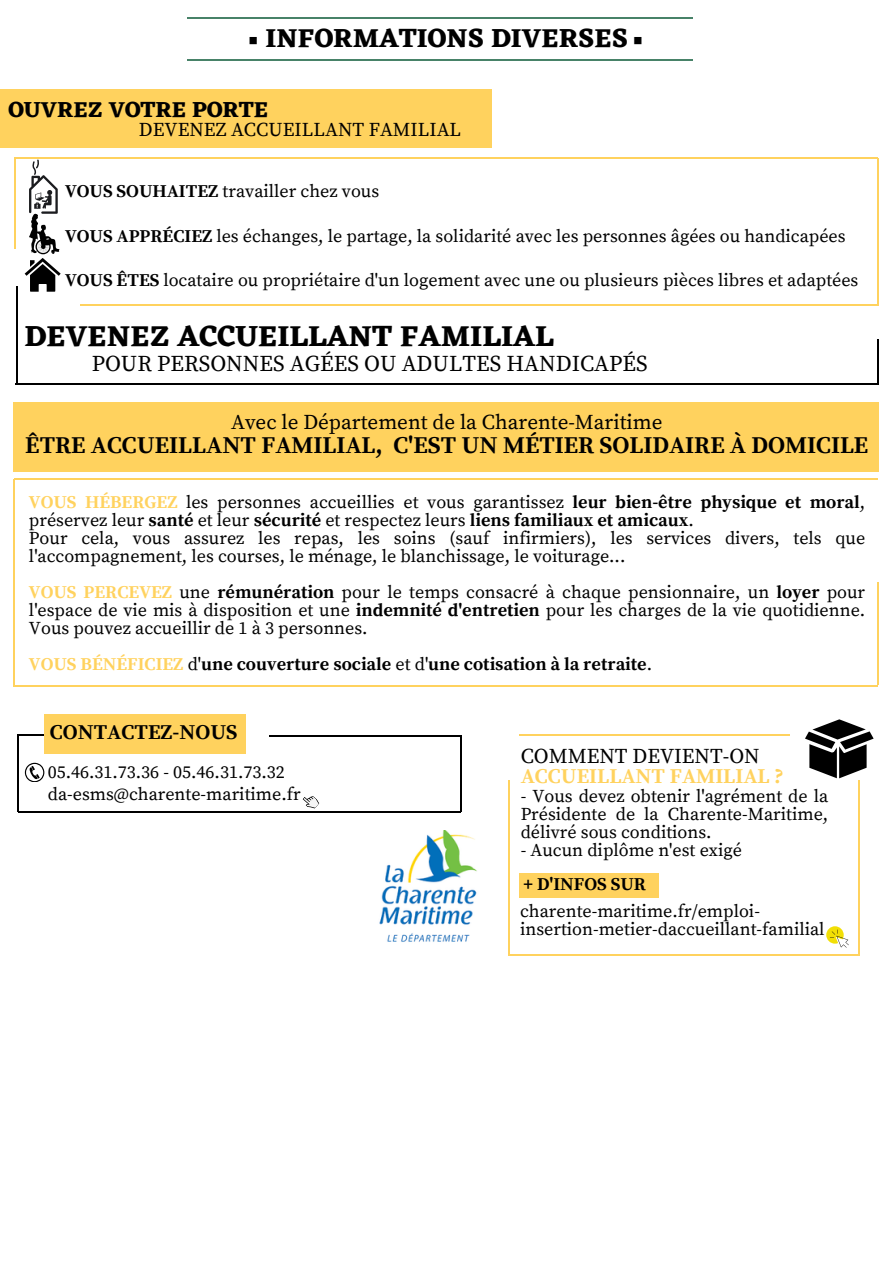
<style>
.page{position:relative;width:894px;height:1264px;background:#fff}
.page>*{position:absolute;margin:0;border:0;box-sizing:border-box;transform-origin:0 0}
.t1{font:700 30px "Eczar";color:#000}
.t2{font:700 27px "Eczar";color:#000}
.t3{font:700 24px "Source Serif Pro";color:#000}
.t4{font:22.5px "Source Serif Pro";color:#000}
.t5{font:700 22.5px "Eczar";color:#000}
.t6{font:21px "Source Serif Pro";color:#000}
.t7{font:700 21px "Source Serif Pro";color:#ffd25e}
.t8{font:700 21px "Source Serif Pro";color:#000}
.t9{font:19.5px "Source Serif Pro";color:#000}
.t10{font:18px/18px "Source Serif Pro";color:#000}
.t11{font:700 18px "Source Serif Pro";color:#000}
.t12{font:700 9px "Noto Sans CJ Ksc";color:#000}
.s1{font-weight:700}
.s2{font-weight:700;color:#ffd25e}
.s3{color:#ffd25e}
.s4{font-weight:400}
</style>
<div class="page">
<div style="left:0;top:89px;width:491px;height:59px;background:#ffd25e"></div>
<hr style="left:15px;top:157px;width:1px;height:91px;background:#ffd25e">
<hr style="left:15px;top:157px;width:862px;height:1px;background:#ffd25e">
<hr style="left:877px;top:158px;width:1px;height:148px;background:#ffd25e">
<hr style="left:80px;top:305px;width:798px;height:1px;background:#ffd25e">
<svg style="left:25px;top:159px;width:36px;height:133px"></svg>
<hr style="left:16px;top:286px;width:1px;height:97px;background:#000">
<hr style="left:15px;top:383px;width:863px;height:1px;background:#000">
<hr style="left:876px;top:339px;width:2px;height:44px;background:#000">
<div style="left:14px;top:402px;width:864px;height:69px;background:#ffd25e"></div>
<img style="left:379px;top:831px;width:98px;height:111px">
<hr style="left:14px;top:478px;width:863px;height:1px;background:#ffd25e">
<hr style="left:14px;top:479px;width:1px;height:207px;background:#ffd25e">
<hr style="left:877px;top:582px;width:1px;height:103px;background:#ffd25e">
<hr style="left:15px;top:685px;width:862px;height:1px;background:#ffd25e">
<hr style="left:18px;top:811px;width:442px;height:2px;background:#000">
<hr style="left:18px;top:734px;width:32px;height:1px;background:#000">
<div style="left:44px;top:714px;width:202px;height:40px;background:#ffd25e"></div>
<hr style="left:18px;top:734px;width:1px;height:77px;background:#000">
<hr style="left:269px;top:735px;width:192px;height:1px;background:#000">
<hr style="left:460px;top:736px;width:1px;height:75px;background:#000">
<svg style="left:25px;top:762px;width:19px;height:20px"></svg>
<svg style="left:302px;top:796px;width:18px;height:13px"></svg>
<hr style="left:519px;top:734px;width:270px;height:1px;background:#ffd25e">
<hr style="left:508px;top:954px;width:350px;height:1px;background:#ffd25e">
<div style="left:519px;top:873px;width:139px;height:24px;background:#ffd25e"></div>
<svg style="left:805px;top:719px;width:68px;height:59px"></svg>
<hr style="left:858px;top:780px;width:1px;height:175px;background:#ffd25e">
<hr style="left:508px;top:780px;width:1px;height:175px;background:#ffd25e">
<svg style="left:826px;top:926px;width:22px;height:21px"></svg>
<hr style="left:188px;top:60px;width:505px;height:1px;background:#478268">
<hr style="left:188px;top:17px;width:505px;height:2px;background:#478268">
<p class="t12" style="left:249px;top:33px;width:11px">■</p>
<p class="t2" style="left:265px;top:21px;width:364px">INFORMATIONS DIVERSES</p>
<p class="t12" style="left:633px;top:33px;width:11px">■</p>
<p class="t5" style="left:9px;top:96px;width:261px">OUVREZ VOTRE PORTE</p>
<p class="t9" style="left:139px;top:118px;width:324px">DEVENEZ ACCUEILLANT FAMILIAL</p>
<h2 class="t10" style="left:65px;top:182px;width:315px"><span class="s1">VOUS SOUHAITEZ</span> travailler chez vous</h2>
<p class="t10" style="left:65px;top:228px;width:781px"><span class="s1">VOUS APPRÉCIEZ</span> les échanges, le partage, la solidarité avec les personnes âgées ou handicapées</p>
<p class="t10" style="left:65px;top:271px;width:794px"><span class="s1">VOUS ÊTES</span> locataire ou propriétaire d'un logement avec une ou plusieurs pièces libres et adaptées</p>
<h3 class="t1" style="left:25px;top:318px;width:530px">DEVENEZ ACCUEILLANT FAMILIAL</h3>
<p class="t4" style="left:92px;top:350px;width:557px">POUR PERSONNES AGÉES OU ADULTES HANDICAPÉS</p>
<p class="t6" style="left:231px;top:410px;width:433px">Avec le Département de la Charente-Maritime</p>
<p class="t3" style="left:25px;top:431px;width:844px">ÊTRE ACCUEILLANT FAMILIAL, C'EST UN MÉTIER SOLIDAIRE À DOMICILE</p>
<p class="t10" style="left:29px;top:494px;width:837px"><span class="s2">VOUS HÉBERGEZ</span> les personnes accueillies et vous garantissez <span class="s1">leur bien-être physique et moral</span>, préservez leur <span class="s1">santé</span> et leur <span class="s1">sécurité</span> et respectez leurs <span class="s1">liens familiaux et amicaux</span>.</p>
<p class="t10" style="left:29px;top:530px;width:837px">Pour cela, vous assurez les repas, les soins (sauf infirmiers), les services divers, tels que l'accompagnement, les courses, le ménage, le blanchissage, le voiturage...</p>
<p class="t10" style="left:29px;top:584px;width:837px;text-align:justify"><span class="s2">VOUS PERCEVEZ</span> une <span class="s1">rémunération</span> pour le temps consacré à chaque pensionnaire, un <span class="s1">loyer</span> pour l'espace de vie mis à disposition et une <span class="s1">indemnité d'entretien</span> pour les charges de la vie quotidienne.<br>Vous pouvez accueillir de 1 à 3 personnes.</p>
<p class="t11" style="left:29px;top:653px;width:624px"><span class="s3">VOUS BÉNÉFICIEZ</span> <span class="s4">d'</span>une couverture sociale <span class="s4">et d'</span>une cotisation à la retraite<span class="s4">.</span></p>
<h1 class="t8" style="left:50px;top:719px;width:189px">CONTACTEZ-NOUS</h1>
<h4 class="t10" style="left:48px;top:763px;width:238px">05.46.31.73.36 - 05.46.31.73.32</h4>
<h5 class="t10" style="left:48px;top:786px;width:254px">da-esms@charente-maritime.fr</h5>
<p class="t6" style="left:520px;top:743px;width:240px">COMMENT DEVIENT-ON</p>
<p class="t7" style="left:520px;top:763px;width:265px">ACCUEILLANT FAMILIAL ?</p>
<p class="t10" style="left:520px;top:787px;width:309px;text-align:justify">- Vous devez obtenir l'agrément de la Présidente de la Charente-Maritime, délivré sous conditions.</p>
<p class="t10" style="left:520px;top:841px;width:223px">- Aucun diplôme n'est exigé</p>
<h3 class="t11" style="left:523px;top:873px;width:124px">+ D'INFOS SUR</h3>
<p class="t10" style="left:520px;top:903px;width:306px">charente-maritime.fr/emploi&shy;insertion-metier-daccueillant-familial</p>
</div>
